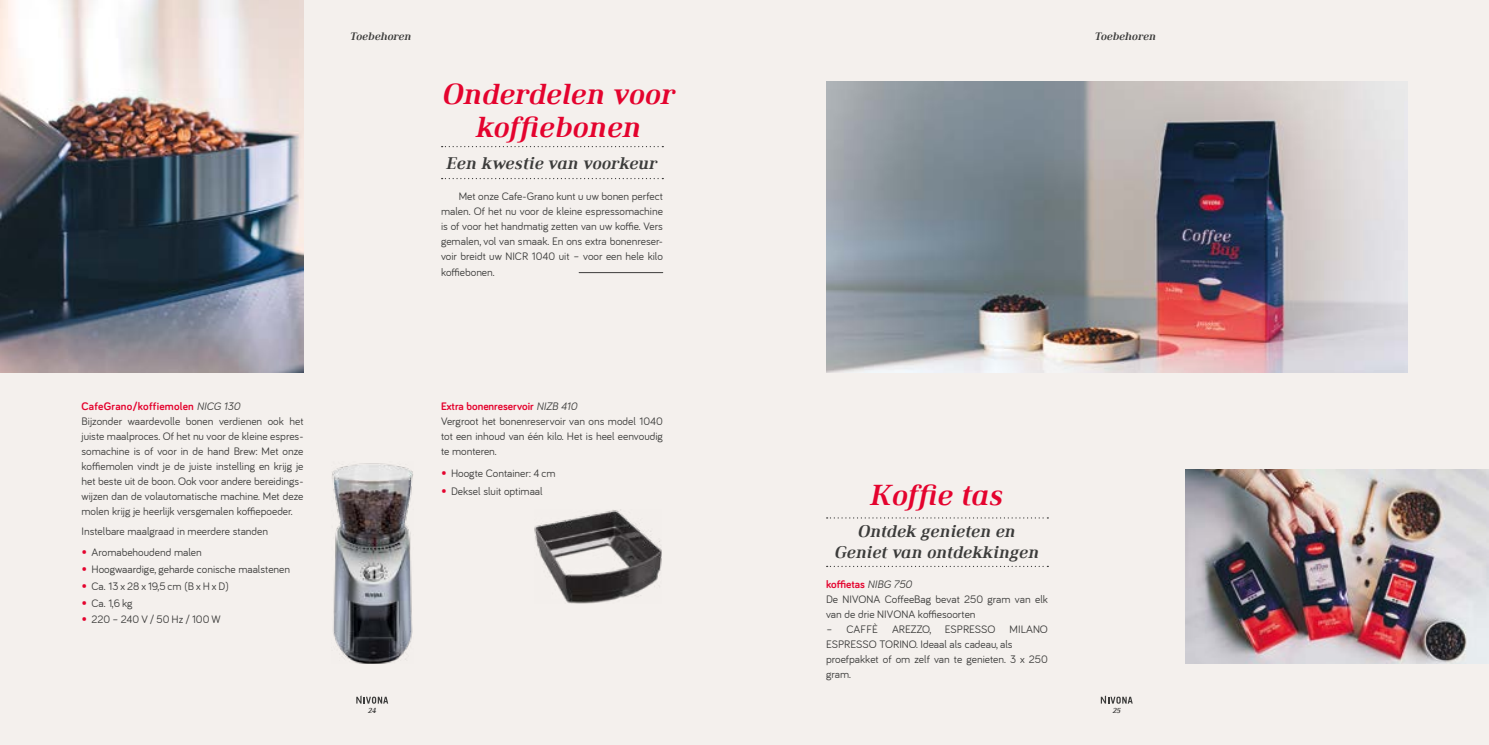
<style>
.page{position:relative;width:1489px;height:745px;background:#fff}
.page>*{position:absolute;margin:0;border:0;box-sizing:border-box;transform-origin:0 0}
.t1{font:italic 700 30px/32.5px "Ethos";color:#e4032e;text-align:center}
.t2{font:italic 700 17.5px/21px "Ethos";color:#3c3c3b;text-align:center}
.t3{font:11.25px/15px "Bariol";color:#3c3c3b}
.t4{font:italic 700 11.25px "Ethos";color:#3c3c3b}
.t5{font:italic 700 7.5px "Ethos";color:#3c3c3b}
.s1{font-weight:700;color:#e4032e}
.s2{font-style:italic}
.s3{font-size:13.75px;color:#e4032e}
</style>
<div class="page">
<div style="left:0;top:0;width:1488px;height:744px;background:#f4f0ed"></div>
<img style="left:826px;top:81px;width:581px;height:291px">
<img style="left:1185px;top:469px;width:303px;height:194px">
<img style="left:332px;top:463px;width:81px;height:200px">
<img style="left:534px;top:509px;width:128px;height:93px">
<img style="left:0;top:0;width:303px;height:372px">
<svg style="left:826px;top:565px;width:222px;height:1px"></svg>
<svg style="left:826px;top:517px;width:222px;height:1px"></svg>
<svg style="left:441px;top:178px;width:222px;height:1px"></svg>
<svg style="left:441px;top:146px;width:222px;height:1px"></svg>
<hr style="left:579px;top:272px;width:83px;height:1px;background:#3c3c3b">
<svg style="left:356px;top:695px;width:32px;height:8px"></svg>
<svg style="left:1100px;top:695px;width:32px;height:8px"></svg>
<p class="t4" style="left:350px;top:30px;width:63px">Toebehoren</p>
<p class="t4" style="left:1094px;top:30px;width:63px">Toebehoren</p>
<h1 class="t1" style="left:443px;top:78px;width:234px">Onderdelen voor koffiebonen</h1>
<h2 class="t2" style="left:446px;top:152px;width:212px">Een kwestie van voorkeur</h2>
<p class="t3" style="left:441px;top:189px;width:223px;text-align:justify;text-indent:18px">Met onze Cafe-Grano kunt u uw bonen perfect malen. Of het nu voor de kleine espressomachine is of voor het handmatig zetten van uw koffie. Vers gemalen, vol van smaak. En ons extra bonenreser&shy;voir breidt uw NICR 1040 uit – voor een hele kilo koffiebonen.</p>
<p class="t3" style="left:81px;top:398px;width:223px"><span class="s1">CafeGrano /koffiemolen</span> <span class="s2">NICG 130<br></span>Bijzonder waardevolle bonen verdienen ook het juiste maalproces. Of het nu voor de kleine espres&shy;somachine is of voor in de hand Brew: Met onze koffiemolen vindt je de juiste instelling en krijg je het beste uit de boon. Ook voor andere bereidings&shy;wijzen dan de volautomatische machine. Met deze molen krijg je heerlijk versgemalen koffiepoeder.</p>
<p class="t3" style="left:81px;top:523px;width:188px">Instelbare maalgraad in meerdere standen</p>
<p class="t3" style="left:81px;top:544px;width:122px"><span class="s3">•</span> Aromabehoudend malen</p>
<p class="t3" style="left:81px;top:561px;width:210px"><span class="s3">•</span> Hoogwaardige, geharde conische maalstenen</p>
<p class="t3" style="left:81px;top:578px;width:149px"><span class="s3">•</span> Ca. 13 x 28 x 19,5 cm (B x H x D)</p>
<p class="t3" style="left:81px;top:595px;width:53px"><span class="s3">•</span> Ca. 1,6 kg</p>
<p class="t3" style="left:81px;top:611px;width:141px"><span class="s3">•</span> 220 – 240 V / 50 Hz / 100 W</p>
<p class="t3" style="left:441px;top:398px;width:223px"><span class="s1">Extra bonenreservoir</span> <span class="s2">NIZB 410<br></span>Vergroot het bonenreservoir van ons model 1040 tot een inhoud van één kilo. Het is heel eenvoudig te monteren.</p>
<p class="t3" style="left:441px;top:465px;width:116px"><span class="s3">•</span> Hoogte Container: 4 cm</p>
<p class="t3" style="left:441px;top:483px;width:103px"><span class="s3">•</span> Deksel sluit optimaal</p>
<h1 class="t1" style="left:870px;top:478px;width:135px">Koffie tas</h1>
<h2 class="t2" style="left:834px;top:520px;width:206px">Ontdek genieten en<br>Geniet van ontdekkingen</h2>
<p class="t3" style="left:826px;top:576px;width:223px"><span class="s1">koffietas</span> <span class="s2">NIBG 750<br></span>De NIVONA CoffeeBag bevat 250 gram van elk van de drie NIVONA koffiesoorten</p>
<p class="t3" style="left:826px;top:621px;width:223px">– CAFFÈ AREZZO, ESPRESSO MILANO<br>ESPRESSO TORINO. Ideaal als cadeau, als proefpakket of om zelf van te genieten. 3 x 250 gram.</p>
<p class="t5" style="left:368px;top:705px;width:10px">24</p>
<p class="t5" style="left:1112px;top:705px;width:10px">25</p>
</div>
